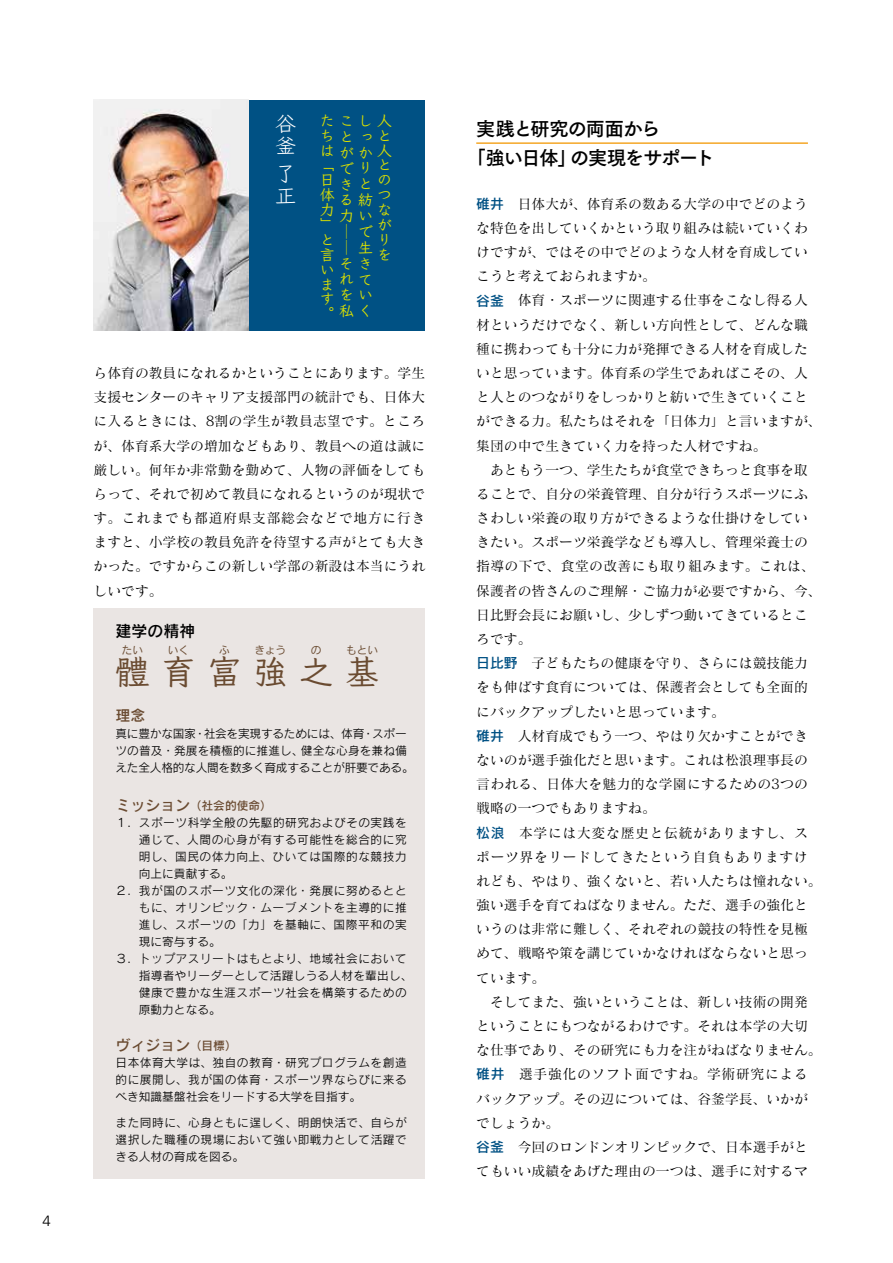
<style>
.page{position:relative;width:893px;height:1263px;background:#fff}
.page>*{position:absolute;margin:0;border:0;box-sizing:border-box;transform-origin:0 0}
.t1{font:34.05px "Klee Pro DB";letter-spacing:.35em;color:#6a4b31}
.t2{font:21.3px/21.3px "Klee Pro M";color:#fff}
.t3{font:19.2px/29.7px "Tsuku Go Pro B";letter-spacing:-.055em;color:#000}
.t4{font:15.9px "Rodin Pro DB";color:#000}
.t5{font:14.85px/14.9px "Klee Pro DB";color:#dbe000}
.t6{font:14.85px "Rodin Pro DB";color:#6a4b31}
.t7{font:300 14.85px "Frutiger";color:#000}
.t8{font:13.8px/24.2px "Matisse Pro M";color:#000;text-align:justify}
.t9{font:11.7px/17px "Rodin Pro M";letter-spacing:.045em;color:#000;text-align:justify}
.t10{font:11.7px/17px "Rodin Pro M";letter-spacing:-.02em;color:#000}
.t11{font:11.7px "Rodin Pro M";letter-spacing:.02em;color:#000}
.t12{font:11.7px "Rodin Pro DB";color:#6a4b31}
.t13{font:11.7px "Rodin Pro M";letter-spacing:.01em;color:#000}
.t14{font:11.7px "Rodin Pro M";color:#000}
.t15{font:10.65px "Rodin Pro M";color:#6a4b31}
.s1{font-family:"Rodin Pro DB";color:#005184}
</style>
<div class="page">
<hr style="left:476px;top:142px;width:332px;height:2px;background:#f39700">
<div style="left:94px;top:100px;width:331px;height:231px;background:#005184"></div>
<img style="left:94px;top:100px;width:154px;height:231px">
<div style="left:94px;top:608px;width:331px;height:570px;background:#eae5e3"></div>
<p class="t7" style="left:43px;top:1212px;width:10px">4</p>
<h2 class="t2" style="left:275px;top:112px;width:22px">谷釜</h2>
<h2 class="t2" style="left:275px;top:162px;width:22px">了正</h2>
<p class="t5" style="left:358px;top:112px;width:35px;line-height:15.5px">し人っと</p>
<p class="t5" style="left:358px;top:176px;width:16px;line-height:15.9px">と紡</p>
<p class="t5" style="left:358px;top:223px;width:16px;line-height:15.9px;text-align:justify">で生き</p>
<p class="t5" style="left:320px;top:113px;width:33px">たこち<br>は</p>
<p class="t5" style="left:339px;top:128px;width:35px;line-height:15.9px">と<br>がかでりき<br>る<br>力い</p>
<p class="t5" style="left:377px;top:142px;width:16px">人とのつながりを</p>
<p class="t5" style="left:320px;top:157px;width:16px">「</p>
<p class="t5" style="left:320px;top:172px;width:16px">日体力</p>
<p class="t5" style="left:320px;top:217px;width:12px">」</p>
<p class="t5" style="left:339px;top:224px;width:9px">─ ─</p>
<p class="t5" style="left:320px;top:232px;width:15px">と言います</p>
<p class="t5" style="left:339px;top:255px;width:34px;line-height:15.9px">そ<br>れてをい私く</p>
<p class="t5" style="left:320px;top:306px;width:15px">。</p>
<p class="t8" style="left:94px;top:360px;width:333px">ら体育の教員になれるかということにあります。学生支援センターのキャリア支援部門の統計でも、日体大に入るときには、8割の学生が教員志望です。ところが、体育系大学の増加などもあり、教員への道は誠に厳しい。何年か非常勤を勤めて、人物の評価をしてもらって、それで初めて教員になれるというのが現状です。これまでも都道府県支部総会などで地方に行きますと、小学校の教員免許を待望する声がとても大きかった。ですからこの新しい学部の新設は本当にうれしいです。</p>
<p class="t4" style="left:116px;top:621px;width:81px">建学の精神</p>
<h1 class="t1" style="left:116px;top:650px;width:265px">體育富強之基</h1>
<p class="t15" style="left:122px;top:643px;width:23px">たい</p>
<p class="t15" style="left:168px;top:643px;width:23px">いく</p>
<p class="t15" style="left:219px;top:643px;width:12px">ふ</p>
<p class="t15" style="left:254px;top:643px;width:33px">きょう</p>
<p class="t15" style="left:311px;top:643px;width:12px">の</p>
<p class="t15" style="left:346px;top:643px;width:33px">もとい</p>
<p class="t6" style="left:116px;top:706px;width:31px">理念</p>
<p class="t9" style="left:372px;top:724px;width:36px">スポー</p>
<p class="t10" style="left:116px;top:724px;width:82px">真に豊かな国家</p>
<p class="t10" style="left:204px;top:724px;width:162px">社会を実現するためには、体育</p>
<p class="t9" style="left:194px;top:724px;width:13px">・</p>
<p class="t9" style="left:362px;top:724px;width:13px">・</p>
<p class="t10" style="left:116px;top:741px;width:300px">ツの普及・発展を積極的に推進し、<br>えた全人格的な人間を数多く育成することが肝要である。</p>
<p class="t12" style="left:190px;top:797px;width:83px">（社会的使命(</p>
<p class="t13" style="left:301px;top:743px;width:107px">健全な心身を兼ね備</p>
<p class="t6" style="left:116px;top:795px;width:76px">ミッション</p>
<p class="t9" style="left:116px;top:814px;width:293px">１．スポーツ科学全般の先駆的研究およびその実践を</p>
<p class="t9" style="left:139px;top:831px;width:269px">通じて、人間の心身が有する可能性を総合的に究</p>
<p class="t9" style="left:139px;top:848px;width:269px">明し、国民の体力向上、ひいては国際的な競技力</p>
<p class="t14" style="left:139px;top:866px;width:95px">向上に貢献する。</p>
<p class="t9" style="left:116px;top:882px;width:293px">２．我が国のスポーツ文化の深化・発展に努めるとと</p>
<p class="t9" style="left:139px;top:899px;width:269px">もに、オリンピック・ムーブメントを主導的に推</p>
<p class="t9" style="left:139px;top:916px;width:269px">進し、スポーツの「力」を基軸に、国際平和の実</p>
<p class="t9" style="left:139px;top:933px;width:83px">現に寄与する。</p>
<p class="t9" style="left:116px;top:950px;width:293px">３．トップアスリートはもとより、地域社会において</p>
<p class="t11" style="left:139px;top:968px;width:275px">指導者やリーダーとして活躍しうる人材を輩出し、</p>
<p class="t9" style="left:139px;top:984px;width:269px">健康で豊かな生涯スポーツ社会を構築するための</p>
<p class="t9" style="left:139px;top:1001px;width:83px">原動力となる。</p>
<p class="t12" style="left:190px;top:1038px;width:48px">（目標(</p>
<p class="t6" style="left:116px;top:1035px;width:76px">ヴィジョン</p>
<p class="t9" style="left:116px;top:1054px;width:293px">日本体育大学は、独自の教育・研究プログラムを創造的に展開し、我が国の体育・スポーツ界ならびに来るべき知識基盤社会をリードする大学を目指す。</p>
<p class="t9" style="left:116px;top:1113px;width:293px">また同時に、心身ともに逞しく、明朗快活で、自らが選択した職種の現場において強い即戦力として活躍できる人材の育成を図る。</p>
<h3 class="t3" style="left:570px;top:111px;width:146px;text-indent:-94px">実践と研究の両面から<br>の実現をサポート</h3>
<h3 class="t3" style="left:467px;top:141px;width:111px">「強い日体」</h3>
<p class="t8" style="left:476px;top:191px;width:347px;text-align:left"><span class="s1">碓井</span>　日体大が、体育系の数ある大学の中でどのような特色を出していくかという取り組みは続いていくわけですが、ではその中でどのような人材を育成していこうと考えておられますか。<br><span class="s1">谷釜</span>　体育・スポーツに関連する仕事をこなし得る人材というだけでなく、新しい方向性として、どんな職種に携わっても十分に力が発揮できる人材を育成したいと思っています。体育系の学生であればこその、人と人とのつながりをしっかりと紡いで生きていくことができる力。私たちはそれを「日体力」と言いますが、集団の中で生きていく力を持った人材ですね。<br>　あともう一つ、学生たちが食堂できちっと食事を取ることで、自分の栄養管理、自分が行うスポーツにふさわしい栄養の取り方ができるような仕掛けをしていきたい。スポーツ栄養学なども導入し、管理栄養士の指導の下で、食堂の改善にも取り組みます。これは、保護者の皆さんのご理解・ご協力が必要ですから、今、日比野会長にお願いし、少しずつ動いてきているところです。<br><span class="s1">日比野</span>　子どもたちの健康を守り、さらには競技能力をも伸ばす食育については、保護者会としても全面的にバックアップしたいと思っています。<br><span class="s1">碓井</span>　人材育成でもう一つ、やはり欠かすことができないのが選手強化だと思います。これは松浪理事長の言われる、日体大を魅力的な学園にするための3つの戦略の一つでもありますね。<br><span class="s1">松浪</span>　本学には大変な歴史と伝統がありますし、スポーツ界をリードしてきたという自負もありますけれども、やはり、強くないと、若い人たちは憧れない。強い選手を育てねばなりません。ただ、選手の強化というのは非常に難しく、それぞれの競技の特性を見極めて、戦略や策を講じていかなければならないと思っています。<br>　そしてまた、強いということは、新しい技術の開発ということにもつながるわけです。それは本学の大切な仕事であり、その研究にも力を注がねばなりません。<span class="s1">碓井</span>　選手強化のソフト面ですね。学術研究によるバックアップ。その辺については、谷釜学長、いかがでしょうか。<br><span class="s1">谷釜</span>　今回のロンドンオリンピックで、日本選手がとてもいい成績をあげた理由の一つは、選手に対するマ</p>
</div>
